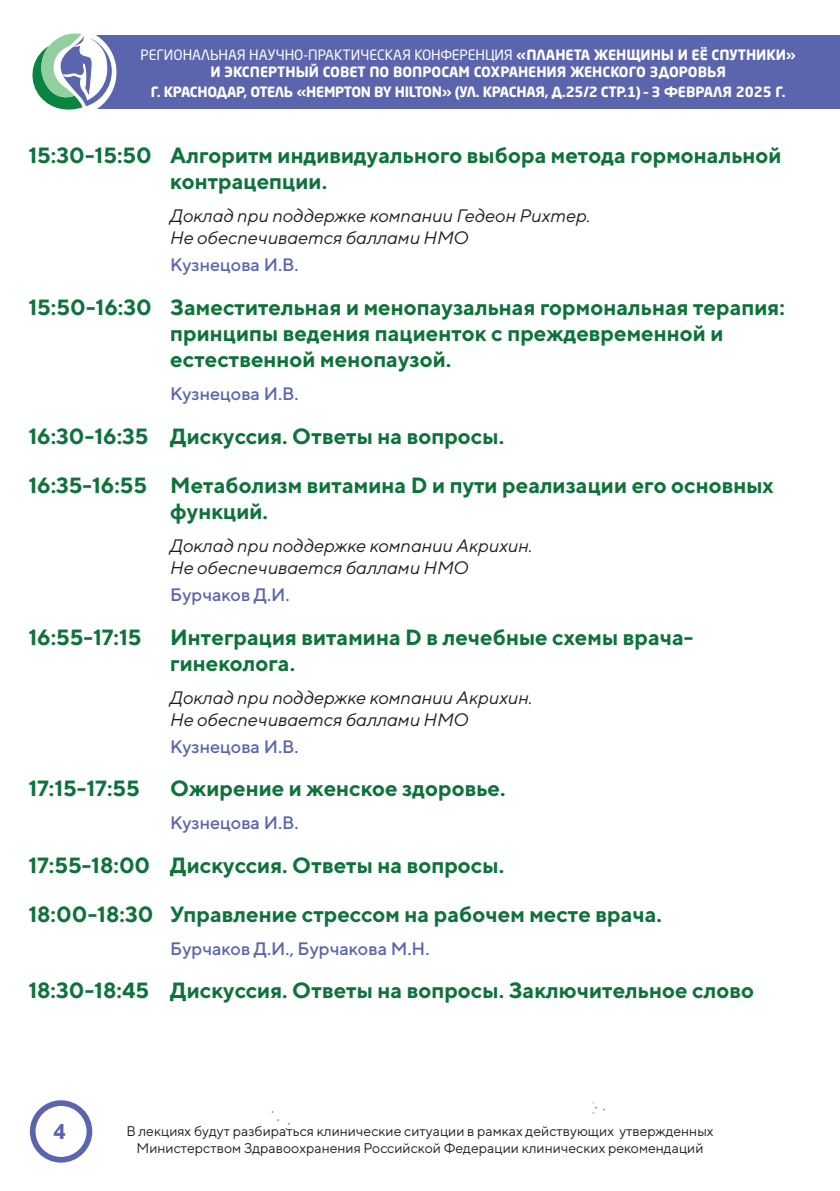
<style>
.page{position:relative;width:840px;height:1191px;background:#fff}
.page>*{position:absolute;margin:0;border:0;box-sizing:border-box;transform-origin:0 0}
.Название_доклада{font:700 22px/26.4px "TT Norms";color:#0e733b}
.t1{font:700 20px "Neo Sans Pro";color:#5b65ae}
.НМО{font:italic 18px/21.6px "TT Norms";color:#231f20}
.Профы{font:500 18px "TT Norms";color:#5b65ae}
.t2{font:14px/16.8px "TT Norms";color:#231f20;text-align:center}
.t3{font:700 14px/16.8px "Neo Sans Pro";color:#fff;text-align:center}
.t4{font:700 14px "Neo Sans Pro";letter-spacing:-.02em;color:#fff}
.s1{font-weight:400}
</style>
<div class="page">
<svg style="left:592px;top:1102px;width:4px;height:12px"></svg>
<div style="left:30px;top:1100px;width:62px;height:62px;border:6px solid #5b65ae;border-radius:50%"></div>
<div style="left:70px;top:36px;width:769px;height:73px;background:#5b65ae"></div>
<div style="left:28px;top:28px;width:88px;height:88px;background:#fff;border-radius:50%"></div>
<svg style="left:32px;top:33px;width:80px;height:77px"></svg>
<p class="t3" style="left:140px;top:46px;width:656px"><span class="s1">РЕГИОНАЛЬНАЯ НАУЧНО-ПРАКТИЧЕСКАЯ КОНФЕРЕНЦИЯ</span> «ПЛАНЕТА ЖЕНЩИНЫ И ЕЁ СПУТНИКИ»<br>И ЭКСПЕРТНЫЙ СОВЕТ ПО ВОПРОСАМ СОХРАНЕНИЯ ЖЕНСКОГО ЗДОРОВЬЯ</p>
<p class="t4" style="left:151px;top:82px;width:636px">Г. КРАСНОДАР, ОТЕЛЬ «HEMPTON BY HILTON» (УЛ. КРАСНАЯ, Д.25/2 СТР.1) – 3 ФЕВРАЛЯ 2025 Г.</p>
<p class="Название_доклада" style="left:170px;top:141px;width:612px;text-indent:-142px">15:30-15:50 Алгоритм индивидуального выбора метода гормональной контрацепции.</p>
<p class="НМО" style="left:170px;top:205px;width:421px">Доклад при поддержке компании Гедеон Рихтер.<br>Не обеспечивается баллами НМО</p>
<p class="Профы" style="left:170px;top:254px;width:130px">Кузнецова И.В.</p>
<p class="Название_доклада" style="left:170px;top:293px;width:615px;text-indent:-142px">15:50-16:30 Заместительная и менопаузальная гормональная терапия: принципы ведения пациенток с преждевременной и естественной менопаузой.</p>
<p class="Профы" style="left:170px;top:383px;width:130px">Кузнецова И.В.</p>
<p class="Название_доклада" style="left:28px;top:422px;width:477px">16:30-16:35 Дискуссия. Ответы на вопросы.</p>
<p class="Название_доклада" style="left:170px;top:471px;width:604px;text-indent:-142px">16:35-16:55 Метаболизм витамина D и пути реализации его основных функций.</p>
<p class="НМО" style="left:170px;top:535px;width:363px">Доклад при поддержке компании Акрихин.<br>Не обеспечивается баллами НМО</p>
<p class="Профы" style="left:170px;top:583px;width:121px">Бурчаков Д.И.</p>
<p class="Название_доклада" style="left:28px;top:623px;width:115px">16:55-17:15</p>
<p class="Название_доклада" style="left:170px;top:623px;width:524px">Интеграция витамина D в лечебные схемы врача&shy;гинеколога.</p>
<p class="НМО" style="left:170px;top:686px;width:363px">Доклад при поддержке компании Акрихин.<br>Не обеспечивается баллами НМО</p>
<p class="Профы" style="left:170px;top:735px;width:130px">Кузнецова И.В.</p>
<p class="Название_доклада" style="left:28px;top:774px;width:113px">17:15-17:55</p>
<p class="Название_доклада" style="left:170px;top:774px;width:337px">Ожирение и женское здоровье.</p>
<p class="Профы" style="left:170px;top:811px;width:130px">Кузнецова И.В.</p>
<p class="Название_доклада" style="left:28px;top:851px;width:477px">17:55-18:00 Дискуссия. Ответы на вопросы.</p>
<p class="Название_доклада" style="left:28px;top:900px;width:634px">18:00-18:30 Управление стрессом на рабочем месте врача.</p>
<p class="Профы" style="left:170px;top:937px;width:261px">Бурчаков Д.И., Бурчакова М.Н.</p>
<p class="Название_доклада" style="left:28px;top:976px;width:726px">18:30-18:45 Дискуссия. Ответы на вопросы. Заключительное слово</p>
<p class="t1" style="left:53px;top:1118px;width:14px">4</p>
<p class="t2" style="left:126px;top:1122px;width:588px">В лекциях будут разбираться клинические ситуации в рамках действующих утвержденных<br>Министерством Здравоохранения Российской Федерации клинических рекомендаций</p>
</div>
